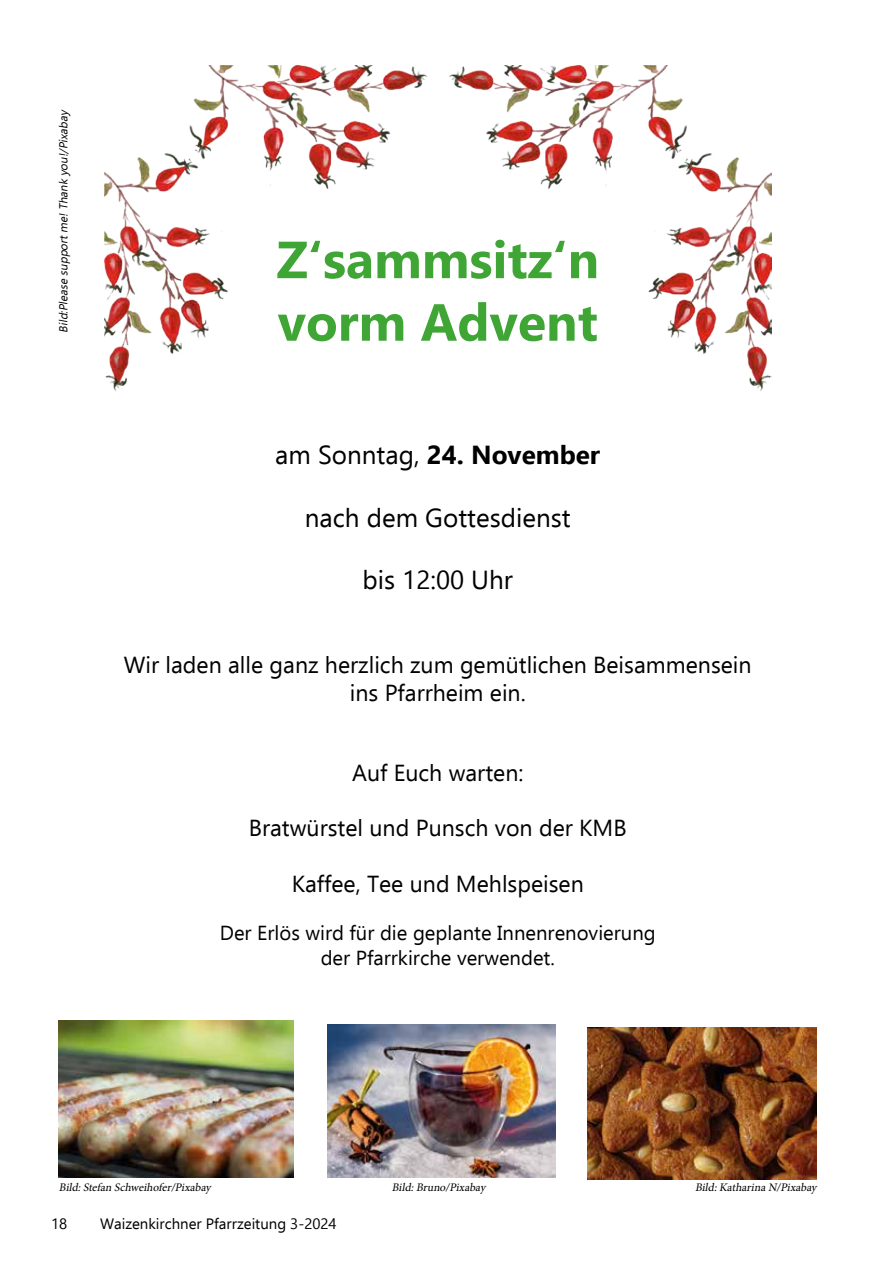
<style>
.page{position:relative;width:893px;height:1263px;background:#fff}
.page>*{position:absolute;margin:0;border:0;box-sizing:border-box;transform-origin:0 0}
.t1{font:700 52.05px/62.6px "Ebrima";color:#3fa535}
.t2{font:26.1px "Ebrima";color:#000}
.t3{font:700 26.1px "Ebrima";color:#000}
.t4{font:23.1px/27.8px "Ebrima";color:#000;text-align:center}
.t5{font:20.25px/24.3px "Ebrima";color:#000;text-align:center}
.t6{font:15px "Ebrima";color:#000}
.t7{font:italic 11.55px "Minion Pro";color:#000}
.t8{font:italic 11.55px "Ebrima";color:#000}
.s1{font-weight:400}
</style>
<div class="page">
<img style="left:104px;top:65px;width:667px;height:326px">
<img style="left:59px;top:1020px;width:235px;height:157px">
<img style="left:327px;top:1025px;width:228px;height:152px">
<img style="left:588px;top:1027px;width:229px;height:152px">
<p class="t8" style="left:55px;top:333px;width:226px;rotate:-90deg">Bild:Please supportme!Thank you!/Pixabay</p>
<h1 class="t1" style="left:276px;top:225px;width:324px">Z‘sammsitz‘n vorm Advent</h1>
<p class="t3" style="left:275px;top:434px;width:327px"><span class="s1">am Sonntag,</span> 24. November</p>
<p class="t2" style="left:305px;top:498px;width:267px">nach dem Gottesdienst</p>
<p class="t2" style="left:362px;top:561px;width:152px">bis 12:00 Uhr</p>
<p class="t4" style="left:124px;top:650px;width:629px">Wir laden alle ganz herzlich zum gemütlichen Beisammensein ins Pfarrheim ein.</p>
<p class="t4" style="left:352px;top:758px;width:173px">Auf Euch warten:</p>
<p class="t4" style="left:249px;top:813px;width:379px">Bratwürstel und Punsch von der KMB</p>
<p class="t4" style="left:292px;top:869px;width:294px">Kaffee, Tee und Mehlspeisen</p>
<p class="t5" style="left:220px;top:920px;width:437px">Der Erlös wird für die geplante Innenrenovierung der Pfarrkirche verwendet.</p>
<p class="t7" style="left:59px;top:1180px;width:156px">Bild:Stefan Schweihofer/Pixabay</p>
<p class="t6" style="left:51px;top:1212px;width:18px">18</p>
<p class="t6" style="left:100px;top:1212px;width:238px">Waizenkirchner Pfarrzeitung 3-2024</p>
<p class="t7" style="left:392px;top:1180px;width:98px">Bild:Bruno/Pixabay</p>
<p class="t7" style="left:695px;top:1180px;width:126px">Bild:KatharinaN/Pixabay</p>
</div>
